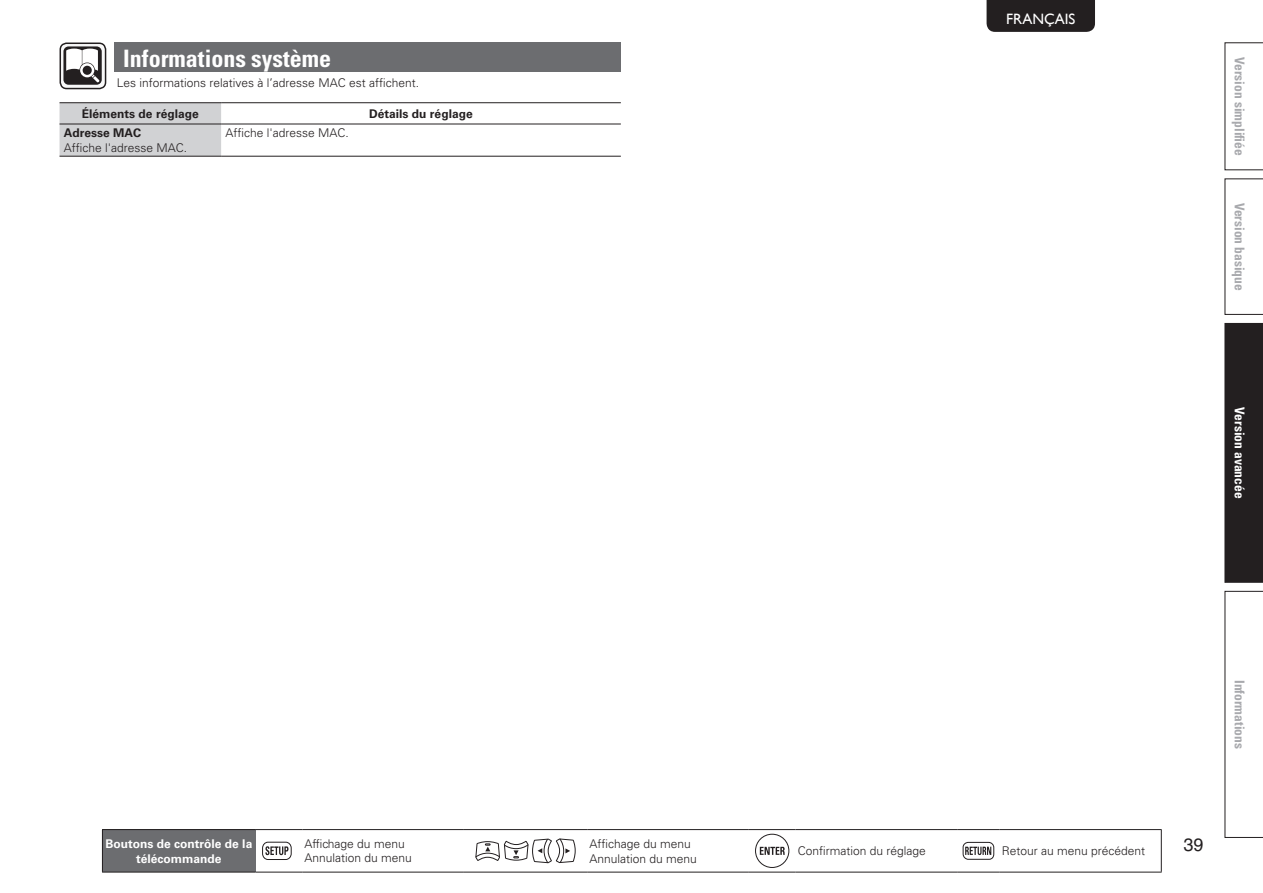
<style>
.page{position:relative;width:1263px;height:893px;background:#fff}
.page>*{position:absolute;margin:0;border:0;box-sizing:border-box;transform-origin:0 0}
.t1{font:700 condensed 24px "Univers LT Std";color:#fff}
.t2{font:18px "Helvetica LT Std";color:#231f20}
.t3{font:15px "Gill Sans";color:#fff}
.t4{font:700 condensed 13.5px "Univers LT Std";color:#a8a9ad}
.t5{font:700 condensed 13.5px "Univers LT Std";color:#fff}
.t6{font:300 12px/14.4px "Univers LT Std";color:#231f20}
.t7{font:700 12px "Univers LT Std";color:#231f20}
.t8{font:700 12px/15px "Univers LT Std";color:#fff;text-align:center}
</style>
<div class="page">
<svg style="left:1225px;top:179px;width:38px;height:136px"></svg>
<svg style="left:1225px;top:43px;width:38px;height:127px"></svg>
<svg style="left:1225px;top:591px;width:38px;height:247px"></svg>
<div style="left:986px;top:0;width:109px;height:32px;background:#231f20"></div>
<div style="left:1225px;top:323px;width:38px;height:260px;background:#231f20"></div>
<div style="left:115px;top:43px;width:506px;height:29px;background:#6c6d70"></div>
<img style="left:60px;top:43px;width:45px;height:45px">
<svg style="left:63px;top:46px;width:39px;height:39px"></svg>
<div style="left:60px;top:43px;width:46px;height:46px;border:2px solid #231f20;border-radius:6px"></div>
<div style="left:60px;top:103px;width:161px;height:53px;background:#d1d2d4"></div>
<hr style="left:60px;top:124px;width:161px;height:1px;background:#231f20">
<hr style="left:221px;top:124px;width:400px;height:1px;background:#231f20">
<hr style="left:60px;top:102px;width:161px;height:1px;background:#231f20">
<hr style="left:221px;top:102px;width:400px;height:1px;background:#231f20">
<hr style="left:60px;top:156px;width:161px;height:1px;background:#231f20">
<hr style="left:221px;top:156px;width:400px;height:1px;background:#231f20">
<div style="left:102px;top:830px;width:153px;height:42px;background:#6c6d70"></div>
<hr style="left:255px;top:829px;width:47px;height:1px;background:#231f20">
<hr style="left:302px;top:829px;width:162px;height:1px;background:#231f20">
<hr style="left:464px;top:829px;width:123px;height:1px;background:#231f20">
<hr style="left:587px;top:829px;width:162px;height:1px;background:#231f20">
<hr style="left:749px;top:829px;width:46px;height:1px;background:#231f20">
<hr style="left:795px;top:829px;width:162px;height:1px;background:#231f20">
<hr style="left:957px;top:829px;width:43px;height:1px;background:#231f20">
<hr style="left:255px;top:872px;width:47px;height:1px;background:#231f20">
<hr style="left:302px;top:872px;width:162px;height:1px;background:#231f20">
<hr style="left:464px;top:872px;width:123px;height:1px;background:#231f20">
<hr style="left:587px;top:872px;width:162px;height:1px;background:#231f20">
<hr style="left:749px;top:872px;width:46px;height:1px;background:#231f20">
<hr style="left:795px;top:872px;width:162px;height:1px;background:#231f20">
<hr style="left:957px;top:872px;width:43px;height:1px;background:#231f20">
<hr style="left:1000px;top:872px;width:162px;height:1px;background:#231f20">
<hr style="left:1000px;top:829px;width:162px;height:1px;background:#231f20">
<hr style="left:1161px;top:830px;width:1px;height:42px;background:#231f20">
<hr style="left:102px;top:830px;width:1px;height:42px;background:#231f20">
<hr style="left:102px;top:829px;width:153px;height:1px;background:#231f20">
<hr style="left:102px;top:872px;width:153px;height:1px;background:#231f20">
<div style="left:262px;top:842px;width:30px;height:18px;border:1px solid #231f20;border-radius:6px"></div>
<svg style="left:265px;top:846px;width:23px;height:9px"></svg>
<svg style="left:475px;top:838px;width:101px;height:26px"></svg>
<svg style="left:755px;top:834px;width:34px;height:34px"></svg>
<svg style="left:760px;top:847px;width:25px;height:8px"></svg>
<div style="left:962px;top:842px;width:32px;height:18px;border:1px solid #231f20;border-radius:5px"></div>
<svg style="left:965px;top:847px;width:26px;height:8px"></svg>
<h1 class="t1" style="left:123px;top:44px;width:209px">Informations système</h1>
<p class="t6" style="left:117px;top:75px;width:304px">Les informations relatives à l’adresse MAC est affichent.</p>
<p class="t7" style="left:82px;top:106px;width:118px">Éléments de réglage</p>
<p class="t7" style="left:369px;top:106px;width:105px">Détails du réglage</p>
<p class="t7" style="left:64px;top:126px;width:79px">Adresse MAC</p>
<p class="t6" style="left:64px;top:140px;width:125px">Affiche l'adresse MAC.</p>
<p class="t6" style="left:225px;top:125px;width:125px">Affiche l'adresse MAC.</p>
<p class="t3" style="left:1006px;top:10px;width:71px">FRANÇAIS</p>
<p class="t4" style="left:1248px;top:57px;width:100px;rotate:90deg">Version simplifiée</p>
<p class="t4" style="left:1248px;top:203px;width:89px;rotate:90deg">Version basique</p>
<p class="t5" style="left:1248px;top:407px;width:92px;rotate:90deg">Version avancée</p>
<p class="t8" style="left:106px;top:836px;width:148px">Boutons de contrôle de la télécommande</p>
<p class="t6" style="left:304px;top:836px;width:109px">Affichage du menu<br>Annulation du menu</p>
<p class="t6" style="left:589px;top:836px;width:109px;line-height:15px">Affichage du menu<br>Annulation du menu</p>
<p class="t6" style="left:798px;top:844px;width:130px">Confirmation du réglage</p>
<p class="t6" style="left:1002px;top:844px;width:145px">Retour au menu précédent</p>
<p class="t4" style="left:1248px;top:680px;width:70px;rotate:90deg">Informations</p>
<h2 class="t2" style="left:1183px;top:834px;width:22px">39</h2>
</div>
